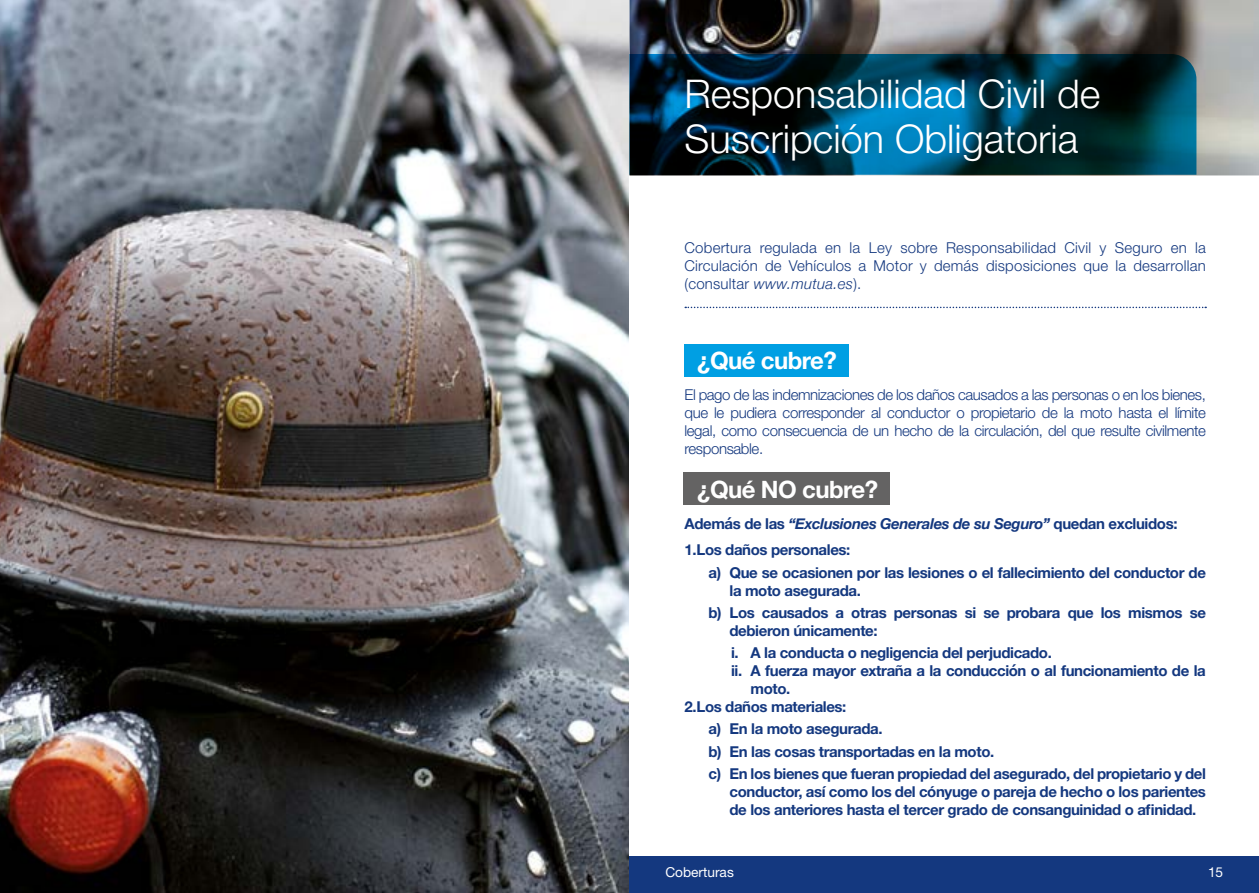
<style>
.page{position:relative;width:1259px;height:893px;background:#fff}
.page>*{position:absolute;margin:0;border:0;box-sizing:border-box;transform-origin:0 0}
.t1{font:300 39.6px/45px "Helvetica Neue LT Std";color:#fff}
.t2{font:700 24px "Helvetica Neue LT Std";letter-spacing:-.025em;color:#fff}
.t3{font:700 15px/22.2px "Helvetica Neue LT Std";letter-spacing:-.025em;color:#14387f}
.t4{font:300 15px/18px "Helvetica Neue LT Std";letter-spacing:-.015em;color:#14387f;text-align:justify}
.t5{font:700 15px "Helvetica Neue";letter-spacing:-.025em;color:#14387f}
.t6{font:italic 700 15px "Helvetica Neue";letter-spacing:-.025em;color:#14387f}
.t7{font:13.65px "Helvetica Neue LT Std";color:#fff}
.s1{font-family:"Helvetica Neue";font-style:italic}
.s2{font-style:normal}
</style>
<div class="page">
<img style="left:629px;top:0;width:630px;height:175px">
<div style="left:683px;top:472px;width:207px;height:33px;background:#646363"></div>
<div style="left:684px;top:344px;width:165px;height:32px;background:#009fe3"></div>
<svg style="left:685px;top:307px;width:521px;height:1px"></svg>
<div style="left:629px;top:856px;width:630px;height:37px;background:#14387f"></div>
<svg style="left:629px;top:54px;width:567px;height:121px;background:#003447"></svg>
<img style="left:0;top:0;width:629px;height:893px">
<h1 class="t1" style="left:684px;top:71px;width:417px">Responsabilidad Civil de<br>Suscripción Obligatoria</h1>
<p class="t4" style="left:684px;top:239px;width:523px">Cobertura regulada en la Ley sobre Responsabilidad Civil y Seguro en la Circulación de Vehículos a Motor y demás disposiciones que la desarrollan (consultar <span class="s1">www.mutua.es</span>).</p>
<h2 class="t2" style="left:697px;top:346px;width:141px">¿Qué cubre?</h2>
<p class="t4" style="left:684px;top:385px;width:523px">El pago de las indemnizaciones de los daños causados a las personas o en los bienes, que le pudiera corresponder al conductor o propietario de la moto hasta el límite legal, como consecuencia de un hecho de la circulación, del que resulte civilmente responsable.</p>
<h2 class="t2" style="left:697px;top:475px;width:182px">¿Qué NO cubre?</h2>
<p class="t6" style="left:684px;top:512px;width:494px"><span class="s2">Además de las</span> “Exclusiones Generales de su Seguro” <span class="s2">quedan excluidos:</span></p>
<p class="t3" style="left:708px;top:539px;width:499px;text-indent:-24px">1.Los daños personales:<br>a) Que se ocasionen por las lesiones o el fallecimiento del conductor de</p>
<p class="t3" style="left:708px;top:579px;width:499px;text-indent:21px">la moto asegurada.<br>b) Los causados a otras personas si se probara que los mismos se</p>
<p class="t3" style="left:729px;top:619px;width:150px">debieron únicamente:</p>
<p class="t5" style="left:731px;top:641px;width:322px">i. A la conducta o negligencia del perjudicado.</p>
<p class="t5" style="left:731px;top:659px;width:476px">ii. A fuerza mayor extraña a la conducción o al funcionamiento de la</p>
<p class="t5" style="left:750px;top:677px;width:41px">moto.</p>
<p class="t3" style="left:708px;top:695px;width:499px;text-indent:-24px">2.Los daños materiales:<br>a) En la moto asegurada.<br>b) En las cosas transportadas en la moto.<br>c) En los bienes que fueran propiedad del asegurado, del propietario y del</p>
<p class="t3" style="left:729px;top:782px;width:478px;line-height:18px">conductor, así como los del cónyuge o pareja de hecho o los parientes de los anteriores hasta el tercer grado de consanguinidad o afinidad.</p>
<p class="t7" style="left:665px;top:864px;width:70px">Coberturas</p>
<p class="t7" style="left:1208px;top:864px;width:16px">15</p>
</div>
